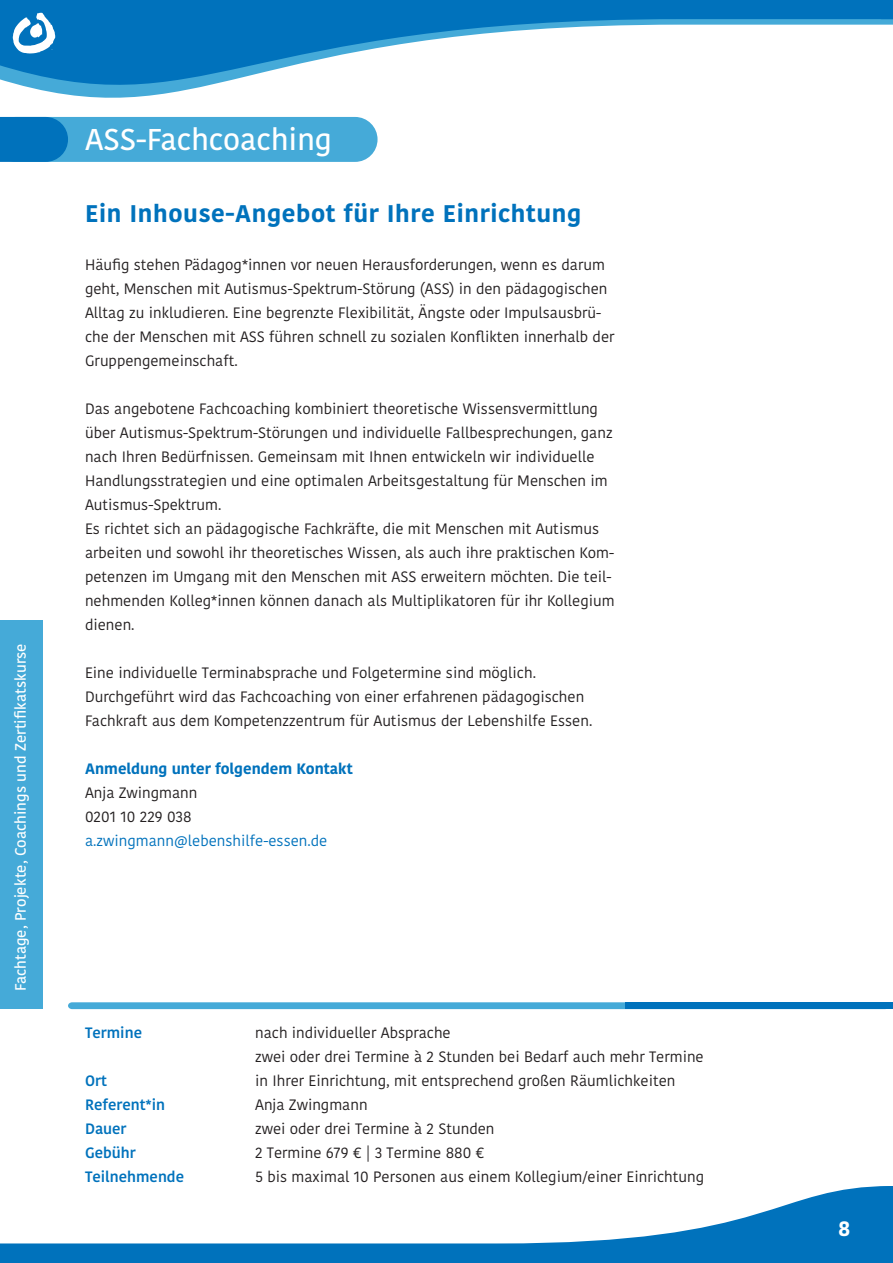
<style>
.page{position:relative;width:893px;height:1263px;background:#fff}
.page>*{position:absolute;margin:0;border:0;box-sizing:border-box;transform-origin:0 0}
.t1{font:500 30px "Kohinoor Bangla";color:#fff}
.t2{font:700 24px "Kohinoor Bangla";letter-spacing:.025em;color:#0072bc}
.t3{font:700 21px "Kohinoor Bangla";color:#fff}
.t4{font:15px/24px "Kohinoor Bangla";color:#231f20}
.t5{font:500 15px "Kohinoor Bangla";color:#fff}
.t6{font:600 15px/24px "Kohinoor Bangla";color:#0072bc}
.t7{font:15px "Kohinoor Bangla";color:#0072bc}
.t8{font:700 15px "Kohinoor Bangla";color:#0072bc}
</style>
<div class="page">
<svg style="left:0;top:144px;width:377px;height:18px"></svg>
<svg style="left:68px;top:1002px;width:557px;height:7px"></svg>
<div style="left:625px;top:1002px;width:268px;height:7px;background:#0072bc"></div>
<div style="left:0;top:621px;width:43px;height:388px;background:#45aad8"></div>
<svg style="left:0;top:130px;width:378px;height:14px;fill:#45aad8"></svg>
<svg style="left:0;top:0;width:881px;height:130px"></svg>
<svg style="left:0;top:1199px;width:805px;height:64px"></svg>
<div style="left:805px;top:1186px;width:88px;height:77px;background:#0072bc"></div>
<svg style="left:881px;top:0;width:12px;height:25px"></svg>
<svg style="left:12px;top:13px;width:44px;height:40px"></svg>
<p class="t5" style="left:9px;top:991px;width:349px;rotate:-90deg">Fachtage, Projekte, Coachings und Zertifikatskurse</p>
<h1 class="t1" style="left:85px;top:115px;width:248px">ASS-Fachcoaching</h1>
<h2 class="t2" style="left:85px;top:192px;width:498px">Ein Inhouse-Angebot für Ihre Einrichtung</h2>
<p class="t4" style="left:85px;top:252px;width:531px">Häufig stehen Pädagog*innen vor neuen Herausforderungen, wenn es darum geht, Menschen mit Autismus-Spektrum-Störung (ASS) in den pädagogischen Alltag zu inkludieren. Eine begrenzte Flexibilität, Ängste oder Impulsausbrü&shy;che der Menschen mit ASS führen schnell zu sozialen Konflikten innerhalb der Gruppengemeinschaft.</p>
<p class="t4" style="left:85px;top:396px;width:531px">Das angebotene Fachcoaching kombiniert theoretische Wissensvermittlung über Autismus-Spektrum-Störungen und individuelle Fallbesprechungen, ganz nach Ihren Bedürfnissen. Gemeinsam mit Ihnen entwickeln wir individuelle Handlungsstrategien und eine optimalen Arbeitsgestaltung für Menschen im Autismus-Spektrum.<br>Es richtet sich an pädagogische Fachkräfte, die mit Menschen mit Autismus arbeiten und sowohl ihr theoretisches Wissen, als auch ihre praktischen Kom&shy;petenzen im Umgang mit den Menschen mit ASS erweitern möchten. Die teil&shy;nehmenden Kolleg*innen können danach als Multiplikatoren für ihr Kollegium dienen.</p>
<p class="t4" style="left:85px;top:660px;width:509px">Eine individuelle Terminabsprache und Folgetermine sind möglich.<br>Durchgeführt wird das Fachcoaching von einer erfahrenen pädagogischen<br>Fachkraft aus dem Kompetenzzentrum für Autismus der Lebenshilfe Essen.</p>
<p class="t8" style="left:85px;top:756px;width:269px">Anmeldung unter folgendem Kontakt</p>
<p class="t4" style="left:85px;top:780px;width:114px">Anja Zwingmann<br>0201 10 229 038</p>
<p class="t7" style="left:85px;top:829px;width:244px">a.zwingmann@lebenshilfe-essen.de</p>
<p class="t6" style="left:85px;top:1020px;width:59px">Termine</p>
<p class="t6" style="left:85px;top:1068px;width:101px">Ort<br>Referent*in<br>Dauer<br>Gebühr<br>Teilnehmende</p>
<p class="t4" style="left:255px;top:1020px;width:451px">nach individueller Absprache<br>zwei oder drei Termine à 2 Stunden bei Bedarf auch mehr Termine in Ihrer Einrichtung, mit entsprechend großen Räumlichkeiten Anja Zwingmann<br>zwei oder drei Termine à 2 Stunden<br>2 Termine 679 € | 3 Termine 880 €<br>5 bis maximal 10 Personen aus einem Kollegium/einer Einrichtung</p>
<h3 class="t3" style="left:838px;top:1210px;width:14px">8</h3>
</div>
